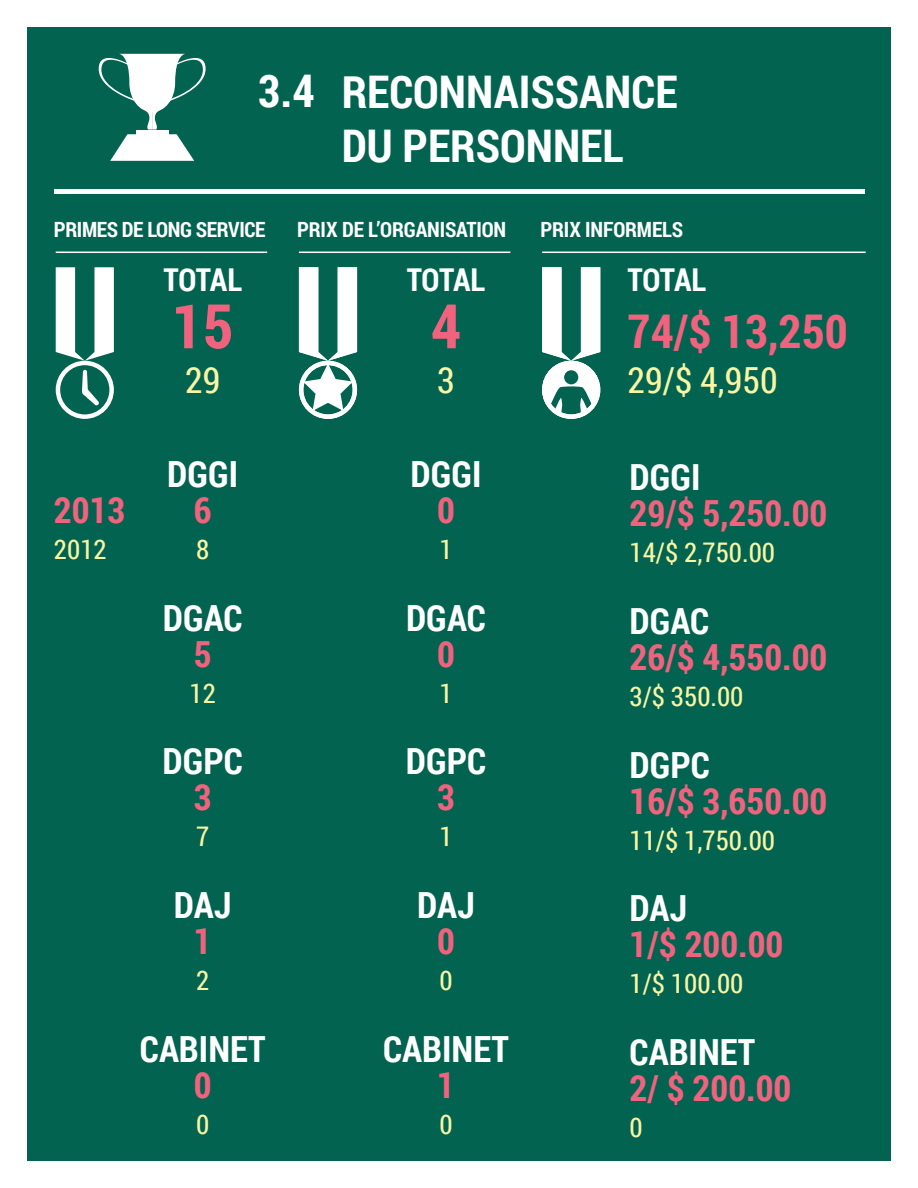
<style>
.page{position:relative;width:918px;height:1188px;background:#fff}
.page>*{position:absolute;margin:0;border:0;box-sizing:border-box;transform-origin:0 0}
.t1{font:700 61.5px "Roboto Condensed";color:#f0627d}
.t2{font:700 46.5px "Roboto Condensed";color:#f0627d}
.t3{font:700 45px/54px "Roboto Condensed";color:#fff}
.t4{font:700 36px "Roboto Condensed";color:#f0627d}
.t5{font:700 36px "Roboto Condensed";color:#fff}
.t6{font:36px "Roboto Condensed";color:#f9f5a3}
.t7{font:700 31.5px "Roboto Condensed";letter-spacing:-.015em;color:#fff}
.t8{font:27px "Roboto Condensed";color:#f9f5a3}
.t9{font:700 21px "Roboto Condensed";letter-spacing:-.005em;color:#fff}
</style>
<div class="page">
<div style="left:27px;top:27px;width:864px;height:1134px;background:#026350"></div>
<div style="left:54px;top:189px;width:810px;height:5px;background:#fff"></div>
<svg style="left:99px;top:53px;width:107px;height:108px"></svg>
<hr style="left:56px;top:252px;width:211px;height:1px;background:#fff">
<svg style="left:56px;top:267px;width:58px;height:152px"></svg>
<hr style="left:299px;top:252px;width:211px;height:1px;background:#fff">
<svg style="left:299px;top:267px;width:58px;height:152px"></svg>
<hr style="left:542px;top:252px;width:324px;height:1px;background:#fff">
<svg style="left:542px;top:267px;width:58px;height:152px"></svg>
<p class="t3" style="left:258px;top:62px;width:58px">3.4</p>
<p class="t3" style="left:342px;top:63px;width:337px">RECONNAISSANCE<br>DU PERSONNEL</p>
<p class="t9" style="left:54px;top:215px;width:213px">PRIMES DE LONG SERVICE</p>
<p class="t7" style="left:163px;top:258px;width:80px">TOTAL</p>
<h1 class="t1" style="left:172px;top:283px;width:63px">15</h1>
<p class="t6" style="left:185px;top:355px;width:37px">29</p>
<p class="t4" style="left:54px;top:485px;width:73px">2013</p>
<p class="t8" style="left:54px;top:531px;width:54px">2012</p>
<p class="t5" style="left:167px;top:449px;width:73px">DGGI</p>
<p class="t4" style="left:194px;top:485px;width:19px">6</p>
<p class="t8" style="left:196px;top:531px;width:15px">8</p>
<p class="t5" style="left:163px;top:593px;width:81px">DGAC</p>
<p class="t4" style="left:194px;top:629px;width:19px">5</p>
<p class="t8" style="left:190px;top:675px;width:28px">12</p>
<p class="t5" style="left:163px;top:736px;width:82px">DGPC</p>
<p class="t4" style="left:194px;top:772px;width:19px">3</p>
<p class="t8" style="left:196px;top:818px;width:15px">7</p>
<p class="t5" style="left:174px;top:880px;width:59px">DAJ</p>
<p class="t4" style="left:194px;top:916px;width:19px">1</p>
<p class="t8" style="left:196px;top:962px;width:15px">2</p>
<p class="t5" style="left:140px;top:1024px;width:127px">CABINET</p>
<p class="t4" style="left:194px;top:1060px;width:19px">0</p>
<p class="t8" style="left:196px;top:1105px;width:15px">0</p>
<p class="t9" style="left:297px;top:215px;width:211px">PRIX DE L’ORGANISATION</p>
<p class="t7" style="left:407px;top:258px;width:80px">TOTAL</p>
<h1 class="t1" style="left:431px;top:283px;width:32px">4</h1>
<p class="t6" style="left:437px;top:355px;width:19px">3</p>
<p class="t5" style="left:410px;top:449px;width:73px">DGGI</p>
<p class="t4" style="left:437px;top:485px;width:19px">0</p>
<p class="t8" style="left:439px;top:531px;width:15px">1</p>
<p class="t5" style="left:406px;top:593px;width:81px">DGAC</p>
<p class="t4" style="left:437px;top:629px;width:19px">0</p>
<p class="t8" style="left:439px;top:675px;width:15px">1</p>
<p class="t5" style="left:406px;top:736px;width:82px">DGPC</p>
<p class="t4" style="left:437px;top:772px;width:19px">3</p>
<p class="t8" style="left:439px;top:818px;width:15px">1</p>
<p class="t5" style="left:417px;top:880px;width:59px">DAJ</p>
<p class="t4" style="left:437px;top:916px;width:19px">0</p>
<p class="t8" style="left:439px;top:962px;width:15px">0</p>
<p class="t5" style="left:383px;top:1024px;width:127px">CABINET</p>
<p class="t4" style="left:437px;top:1060px;width:19px">1</p>
<p class="t8" style="left:439px;top:1105px;width:15px">0</p>
<p class="t9" style="left:540px;top:215px;width:144px">PRIX INFORMELS</p>
<p class="t7" style="left:628px;top:258px;width:80px">TOTAL</p>
<p class="t2" style="left:628px;top:299px;width:222px">74/$ 13,250</p>
<p class="t6" style="left:628px;top:355px;width:152px">29/$ 4,950</p>
<p class="t5" style="left:630px;top:452px;width:73px">DGGI</p>
<p class="t4" style="left:630px;top:488px;width:199px">29/$ 5,250.00</p>
<p class="t8" style="left:630px;top:534px;width:147px">14/$ 2,750.00</p>
<p class="t5" style="left:630px;top:596px;width:81px">DGAC</p>
<p class="t4" style="left:630px;top:632px;width:199px">26/$ 4,550.00</p>
<p class="t8" style="left:630px;top:678px;width:115px">3/$ 350.00</p>
<p class="t5" style="left:630px;top:740px;width:82px">DGPC</p>
<p class="t4" style="left:630px;top:776px;width:199px">16/$ 3,650.00</p>
<p class="t8" style="left:630px;top:821px;width:147px">11/$ 1,750.00</p>
<p class="t5" style="left:630px;top:883px;width:59px">DAJ</p>
<p class="t4" style="left:630px;top:919px;width:155px">1/$ 200.00</p>
<p class="t8" style="left:630px;top:965px;width:115px">1/$ 100.00</p>
<p class="t5" style="left:630px;top:1027px;width:127px">CABINET</p>
<p class="t4" style="left:630px;top:1063px;width:163px">2/ $ 200.00</p>
<p class="t8" style="left:630px;top:1109px;width:15px">0</p>
</div>
